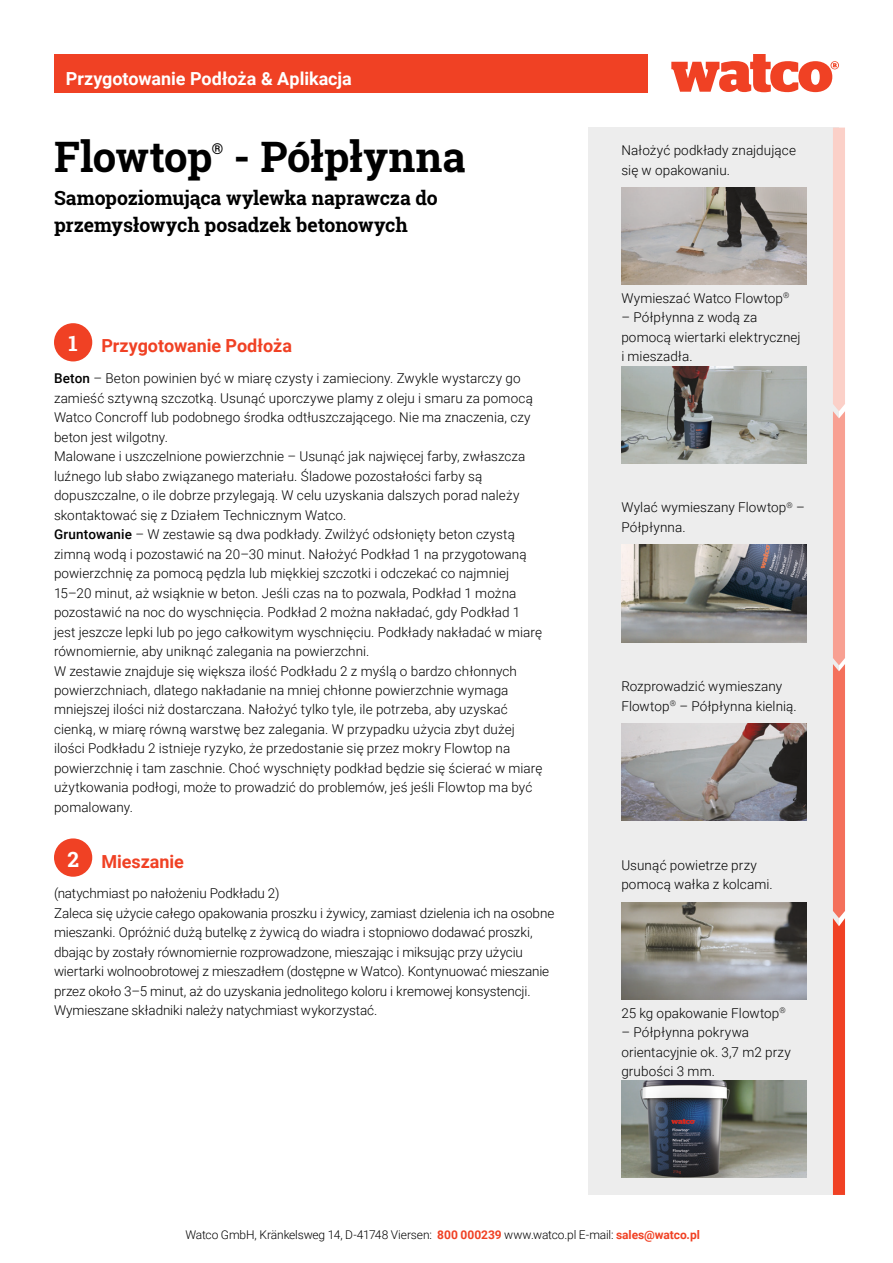
<style>
.page{position:relative;width:893px;height:1263px;background:#fff}
.page>*{position:absolute;margin:0;border:0;box-sizing:border-box;transform-origin:0 0}
.t1{font:700 42px "Roboto Slab";color:#000}
.t2{font:700 42px "Roboto Slab";letter-spacing:-.02em;color:#000}
.t3{font:700 21px "Roboto Slab";color:#fff}
.t4{font:700 19.5px/27px "Roboto Slab";letter-spacing:-.01em;color:#000}
.t5{font:700 18px "Roboto";color:#fff}
.t6{font:700 18px "Roboto";color:#f04124}
.t7{font:700 14.85px "Roboto Slab";color:#000}
.t8{font:300 13.5px/19.5px "Roboto";letter-spacing:.005em;color:#000}
.t9{font:300 12px "Roboto";letter-spacing:-.01em;color:#000}
.s1{font-weight:500}
.s2{font-weight:700;color:#f04124}
</style>
<div class="page">
<div style="left:589px;top:128px;width:250px;height:1067px;background:#ededed"></div>
<svg style="left:833px;top:128px;width:12px;height:1067px;background:#f58a79"></svg>
<div style="left:54px;top:54px;width:593px;height:38px;background:#f04124"></div>
<svg style="left:671px;top:54px;width:168px;height:38px"></svg>
<div style="left:54px;top:323px;width:38px;height:38px;background:#f04124;border-radius:50%"></div>
<div style="left:54px;top:838px;width:38px;height:39px;background:#f04124;border-radius:50%"></div>
<img style="left:621px;top:188px;width:186px;height:97px">
<img style="left:621px;top:366px;width:185px;height:97px">
<img style="left:621px;top:545px;width:186px;height:97px">
<img style="left:621px;top:723px;width:186px;height:98px">
<img style="left:621px;top:902px;width:186px;height:97px">
<img style="left:621px;top:1081px;width:185px;height:97px">
<h3 class="t5" style="left:66px;top:66px;width:288px">Przygotowanie Podłoża &amp; Aplikacja</h3>
<h1 class="t2" style="left:54px;top:128px;width:160px">Flowtop</h1>
<p class="t7" style="left:212px;top:139px;width:13px">®</p>
<h1 class="t1" style="left:233px;top:128px;width:233px">- Półpłynna</h1>
<h3 class="t4" style="left:54px;top:184px;width:385px">Samopoziomująca wylewka naprawcza do przemysłowych posadzek betonowych</h3>
<h2 class="t3" style="left:68px;top:329px;width:11px">1</h2>
<h3 class="t6" style="left:101px;top:333px;width:192px">Przygotowanie Podłoża</h3>
<p class="t8" style="left:54px;top:368px;width:490px"><span class="s1">Beton</span> – Beton powinien być w miarę czysty i zamieciony. Zwykle wystarczy go zamieść sztywną szczotką. Usunąć uporczywe plamy z oleju i smaru za pomocą Watco Concroff lub podobnego środka odtłuszczającego. Nie ma znaczenia, czy beton jest wilgotny.<br>Malowane i uszczelnione powierzchnie – Usunąć jak najwięcej farby, zwłaszcza luźnego lub słabo związanego materiału. Śladowe pozostałości farby są dopuszczalne, o ile dobrze przylegają. W celu uzyskania dalszych porad należy skontaktować się z Działem Technicznym Watco.<br><span class="s1">Gruntowanie</span> – W zestawie są dwa podkłady. Zwilżyć odsłonięty beton czystą zimną wodą i pozostawić na 20–30 minut. Nałożyć Podkład 1 na przygotowaną powierzchnię za pomocą pędzla lub miękkiej szczotki i odczekać co najmniej 15–20 minut, aż wsiąknie w beton. Jeśli czas na to pozwala, Podkład 1 można pozostawić na noc do wyschnięcia. Podkład 2 można nakładać, gdy Podkład 1 jest jeszcze lepki lub po jego całkowitym wyschnięciu. Podkłady nakładać w miarę równomiernie, aby uniknąć zalegania na powierzchni.<br>W zestawie znajduje się większa ilość Podkładu 2 z myślą o bardzo chłonnych powierzchniach, dlatego nakładanie na mniej chłonne powierzchnie wymaga mniejszej ilości niż dostarczana. Nałożyć tylko tyle, ile potrzeba, aby uzyskać cienką, w miarę równą warstwę bez zalegania. W przypadku użycia zbyt dużej ilości Podkładu 2 istnieje ryzyko, że przedostanie się przez mokry Flowtop na powierzchnię i tam zaschnie. Choć wyschnięty podkład będzie się ścierać w miarę użytkowania podłogi, może to prowadzić do problemów, jeś jeśli Flowtop ma być pomalowany.</p>
<h2 class="t3" style="left:67px;top:845px;width:13px">2</h2>
<h3 class="t6" style="left:101px;top:849px;width:84px">Mieszanie</h3>
<p class="t8" style="left:54px;top:883px;width:502px">(natychmiast po nałożeniu Podkładu 2)<br>Zaleca się użycie całego opakowania proszku i żywicy, zamiast dzielenia ich na osobne mieszanki. Opróżnić dużą butelkę z żywicą do wiadra i stopniowo dodawać proszki, dbając by zostały równomiernie rozprowadzone, mieszając i miksując przy użyciu wiertarki wolnoobrotowej z mieszadłem (dostępne w Watco). Kontynuować mieszanie przez około 3–5 minut, aż do uzyskania jednolitego koloru i kremowej konsystencji.<br>Wymieszane składniki należy natychmiast wykorzystać.</p>
<p class="t8" style="left:621px;top:140px;width:176px">Nałożyć podkłady znajdujące się w opakowaniu.</p>
<p class="t8" style="left:621px;top:288px;width:170px">Wymieszać Watco Flowtop<sup>®</sup></p>
<p class="t8" style="left:621px;top:307px;width:181px">– Półpłynna z wodą za pomocą wiertarki elektrycznej i mieszadła.</p>
<p class="t8" style="left:621px;top:497px;width:185px">Wylać wymieszany Flowtop<sup>®</sup> –<br>Półpłynna.</p>
<p class="t8" style="left:621px;top:676px;width:177px">Rozprowadzić wymieszany<br>Flowtop<sup>®</sup> – Półpłynna kielnią.</p>
<p class="t8" style="left:621px;top:854px;width:153px">Usunąć powietrze przy pomocą wałka z kolcami.</p>
<p class="t8" style="left:621px;top:1003px;width:166px">25 kg opakowanie Flowtop<sup>®</sup></p>
<p class="t8" style="left:621px;top:1022px;width:171px">– Półpłynna pokrywa orientacyjnie ok. 3,7 m2 przy grubości 3 mm.</p>
<p class="t9" style="left:185px;top:1227px;width:516px">Watco GmbH, Kränkelsweg 14, D-41748 Viersen: <span class="s2">800 000239</span> www.watco.pl E-mail: <span class="s2">sales@watco.pl</span></p>
</div>
